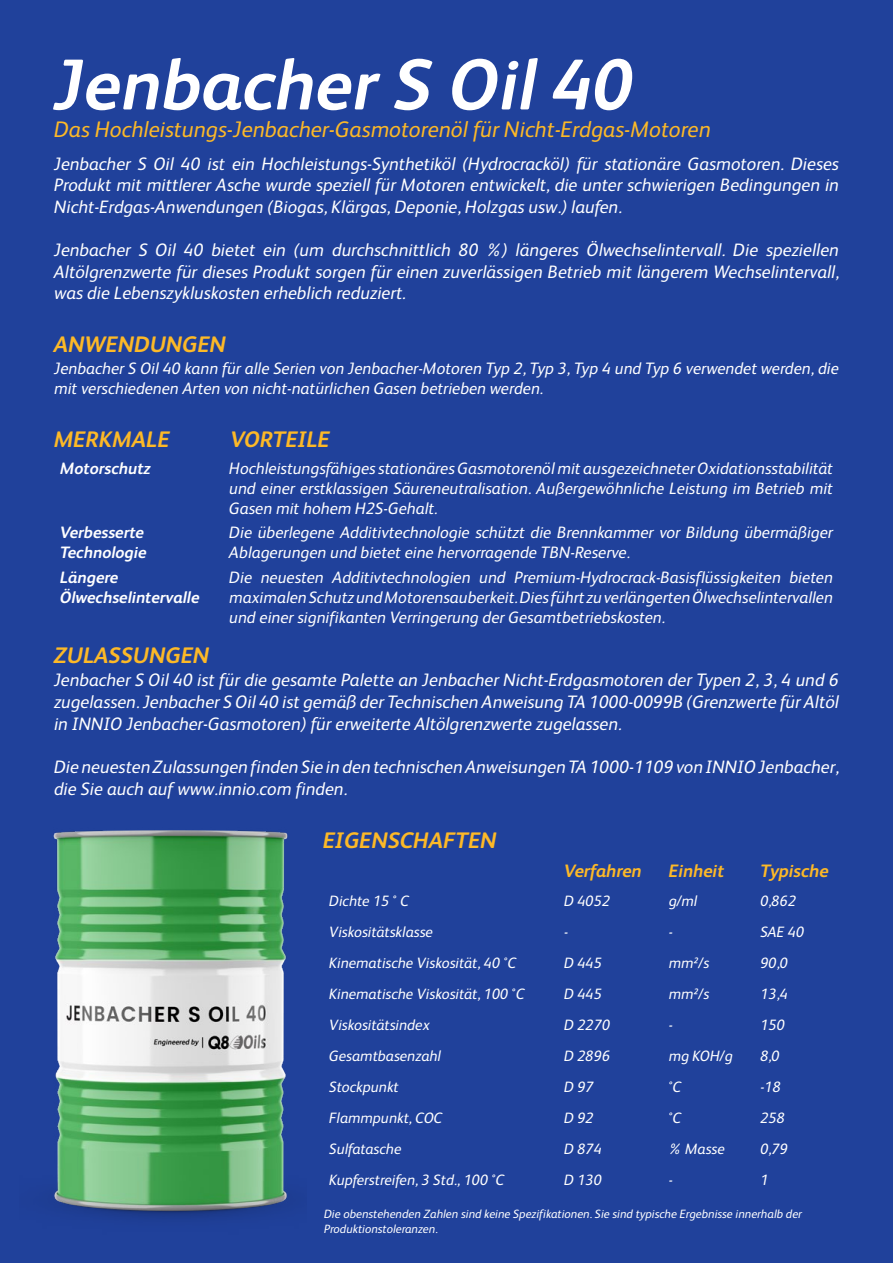
<style>
.page{position:relative;width:893px;height:1263px;background:#20419b}
.page>*{position:absolute;margin:0;border:0;box-sizing:border-box;transform-origin:0 0}
.t1{font:italic 700 72px "FS Albert";color:#fff}
.t2{font:italic 22.5px "FS Albert";color:#fdb927}
.t3{font:italic 700 22.5px "FS Albert";color:#fdb927}
.t4{font:italic 18px/21.6px "FS Albert";color:#fff;text-align:justify}
.t5{font:italic 700 18px "FS Albert";color:#fdb927}
.t6{font:italic 16.5px/19.8px "FS Albert";color:#fff;text-align:justify}
.t7{font:italic 700 16.5px/19.8px "FS Albert";color:#fff}
.t8{font:italic 15px "FS Albert";color:#fff}
.t9{font:italic 12px/14.4px "FS Albert";color:#fff}
</style>
<div class="page">
<img style="left:53px;top:830px;width:235px;height:389px">
<h1 class="t1" style="left:54px;top:43px;width:581px">Jenbacher S Oil 40</h1>
<p class="t2" style="left:54px;top:117px;width:658px">Das Hochleistungs-Jenbacher-Gasmotorenöl für Nicht-Erdgas-Motoren</p>
<p class="t4" style="left:54px;top:153px;width:786px">Jenbacher S Oil 40 ist ein Hochleistungs-Synthetiköl (Hydrocracköl) für stationäre Gasmotoren. Dieses Produkt mit mittlerer Asche wurde speziell für Motoren entwickelt, die unter schwierigen Bedingungen in Nicht-Erdgas-Anwendungen (Biogas, Klärgas, Deponie, Holzgas usw.) laufen.</p>
<p class="t4" style="left:54px;top:239px;width:786px">Jenbacher S Oil 40 bietet ein (um durchschnittlich 80 %) längeres Ölwechselintervall. Die speziellen Altölgrenzwerte für dieses Produkt sorgen für einen zuverlässigen Betrieb mit längerem Wechselintervall, was die Lebenszykluskosten erheblich reduziert.</p>
<p class="t3" style="left:54px;top:331px;width:174px">ANWENDUNGEN</p>
<p class="t6" style="left:54px;top:358px;width:786px">Jenbacher S Oil 40 kann für alle Serien von Jenbacher-Motoren Typ 2, Typ 3, Typ 4 und Typ 6 verwendet werden, die mit verschiedenen Arten von nicht-natürlichen Gasen betrieben werden.</p>
<p class="t3" style="left:54px;top:426px;width:117px">MERKMALE</p>
<p class="t3" style="left:231px;top:426px;width:101px">VORTEILE</p>
<p class="t7" style="left:60px;top:458px;width:92px">Motorschutz</p>
<p class="t6" style="left:229px;top:459px;width:605px">Hochleistungsfähiges stationäres Gasmotorenöl mit ausgezeichneter Oxidationsstabilität und einer erstklassigen Säureneutralisation. Außergewöhnliche Leistung im Betrieb mit Gasen mit hohem H2S-Gehalt.</p>
<p class="t7" style="left:60px;top:523px;width:88px">Verbesserte<br>Technologie</p>
<p class="t6" style="left:229px;top:523px;width:605px">Die überlegene Additivtechnologie schützt die Brennkammer vor Bildung übermäßiger<br>Ablagerungen und bietet eine hervorragende TBN-Reserve.</p>
<p class="t7" style="left:60px;top:567px;width:141px">Längere<br>Ölwechselintervalle</p>
<p class="t6" style="left:229px;top:567px;width:605px">Die neuesten Additivtechnologien und Premium-Hydrocrack-Basisflüssigkeiten bieten maximalen Schutz und Motorensauberkeit. Dies führt zu verlängerten Ölwechselintervallen und einer signifikanten Verringerung der Gesamtbetriebskosten.</p>
<p class="t3" style="left:54px;top:642px;width:157px">ZULASSUNGEN</p>
<p class="t4" style="left:54px;top:669px;width:786px">Jenbacher S Oil 40 ist für die gesamte Palette an Jenbacher Nicht-Erdgasmotoren der Typen 2, 3, 4 und 6 zugelassen. Jenbacher S Oil 40 ist gemäß der Technischen Anweisung TA 1000-0099B (Grenzwerte für Altöl in INNIO Jenbacher-Gasmotoren) für erweiterte Altölgrenzwerte zugelassen.</p>
<p class="t4" style="left:54px;top:756px;width:786px">Die neuesten Zulassungen finden Sie in den technischen Anweisungen TA 1000-1109 von INNIO Jenbacher, die Sie auch auf www.innio.com finden.</p>
<p class="t3" style="left:323px;top:827px;width:175px">EIGENSCHAFTEN</p>
<p class="t5" style="left:564px;top:861px;width:79px">Verfahren</p>
<p class="t5" style="left:669px;top:861px;width:57px">Einheit</p>
<p class="t5" style="left:760px;top:861px;width:70px">Typische</p>
<p class="t8" style="left:329px;top:892px;width:81px">Dichte 15 ° C</p>
<p class="t8" style="left:564px;top:892px;width:48px">D 4052</p>
<p class="t8" style="left:669px;top:892px;width:30px">g/ml</p>
<p class="t8" style="left:760px;top:892px;width:37px">0,862</p>
<p class="t8" style="left:329px;top:923px;width:105px">Viskositätsklasse</p>
<p class="t8" style="left:564px;top:923px;width:6px">-</p>
<p class="t8" style="left:669px;top:923px;width:6px">-</p>
<p class="t8" style="left:760px;top:923px;width:45px">SAE 40</p>
<p class="t8" style="left:329px;top:954px;width:189px">Kinematische Viskosität, 40 °C</p>
<p class="t8" style="left:564px;top:954px;width:39px">D 445</p>
<p class="t8" style="left:669px;top:954px;width:42px">mm²/s</p>
<p class="t8" style="left:760px;top:954px;width:29px">90,0</p>
<p class="t8" style="left:329px;top:985px;width:197px">Kinematische Viskosität, 100 °C</p>
<p class="t8" style="left:564px;top:985px;width:39px">D 445</p>
<p class="t8" style="left:669px;top:985px;width:42px">mm²/s</p>
<p class="t8" style="left:760px;top:985px;width:29px">13,4</p>
<p class="t8" style="left:329px;top:1016px;width:102px">Viskositätsindex</p>
<p class="t8" style="left:564px;top:1016px;width:48px">D 2270</p>
<p class="t8" style="left:669px;top:1016px;width:6px">-</p>
<p class="t8" style="left:760px;top:1016px;width:26px">150</p>
<p class="t8" style="left:329px;top:1047px;width:113px">Gesamtbasenzahl</p>
<p class="t8" style="left:564px;top:1047px;width:48px">D 2896</p>
<p class="t8" style="left:669px;top:1047px;width:66px">mg KOH/g</p>
<p class="t8" style="left:760px;top:1047px;width:21px">8,0</p>
<p class="t8" style="left:329px;top:1078px;width:71px">Stockpunkt</p>
<p class="t8" style="left:564px;top:1078px;width:31px">D 97</p>
<p class="t8" style="left:669px;top:1078px;width:14px">°C</p>
<p class="t8" style="left:760px;top:1078px;width:22px">-18</p>
<p class="t8" style="left:329px;top:1109px;width:115px">Flammpunkt, COC</p>
<p class="t8" style="left:564px;top:1109px;width:31px">D 92</p>
<p class="t8" style="left:669px;top:1109px;width:14px">°C</p>
<p class="t8" style="left:760px;top:1109px;width:26px">258</p>
<p class="t8" style="left:329px;top:1140px;width:74px">Sulfatasche</p>
<p class="t8" style="left:564px;top:1140px;width:39px">D 874</p>
<p class="t8" style="left:669px;top:1140px;width:58px">% Masse</p>
<p class="t8" style="left:760px;top:1140px;width:29px">0,79</p>
<p class="t8" style="left:329px;top:1171px;width:177px">Kupferstreifen, 3 Std., 100 °C</p>
<p class="t8" style="left:564px;top:1171px;width:39px">D 130</p>
<p class="t8" style="left:669px;top:1171px;width:6px">-</p>
<p class="t8" style="left:760px;top:1171px;width:10px">1</p>
<p class="t9" style="left:324px;top:1207px;width:479px">Die obenstehenden Zahlen sind keine Spezifikationen. Sie sind typische Ergebnisse innerhalb der<br>Produktionstoleranzen.</p>
</div>
